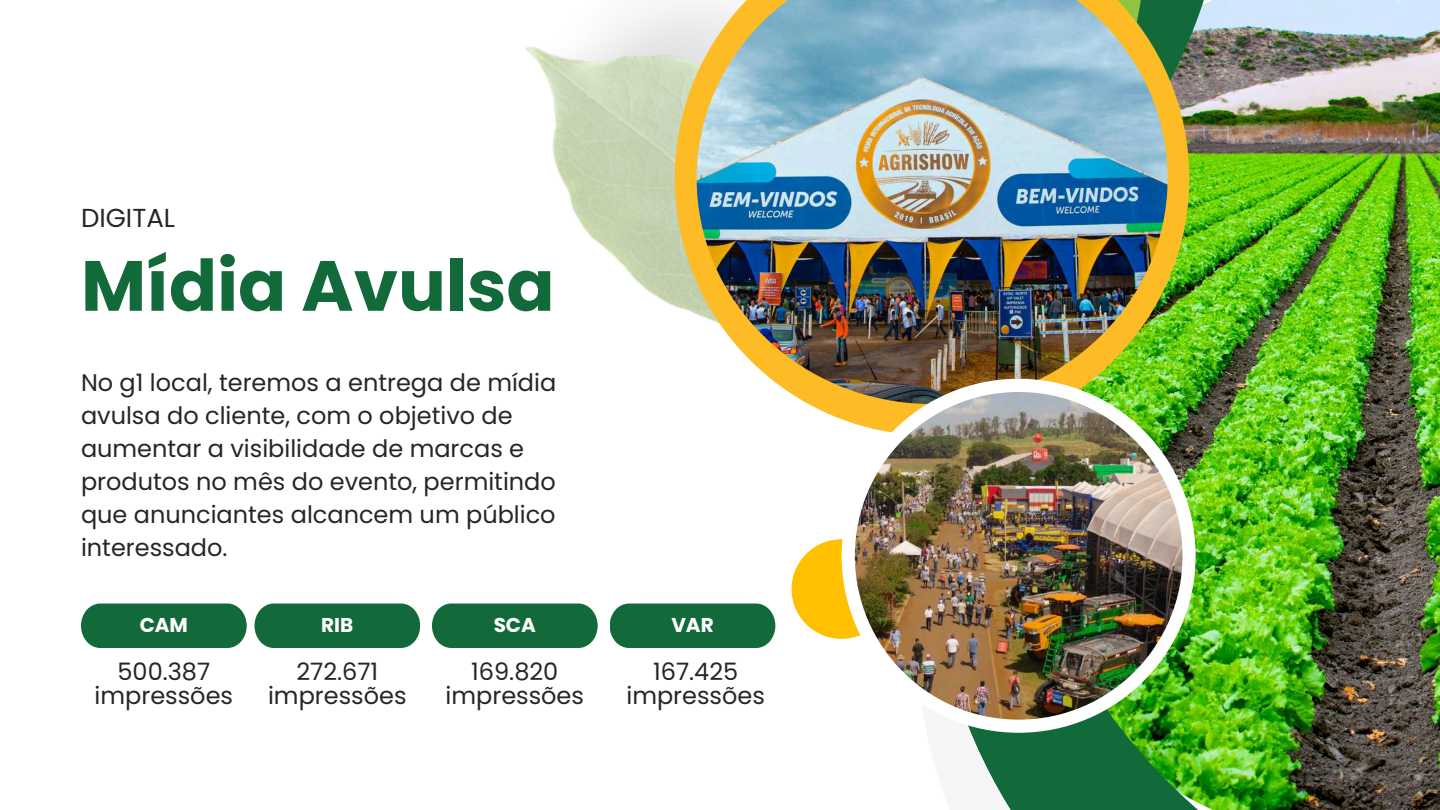
<style>
.page{position:relative;width:1440px;height:810px;background:#fff}
.page>*{position:absolute;margin:0;border:0;box-sizing:border-box;transform-origin:0 0}
.t1{font:700 71px "Poppins";color:#126a3a}
.t2{font:26px "Poppins";color:#262626}
.t3{font:24px/33px "Poppins";color:#262626;text-align:center}
.t4{font:700 20px "Poppins";color:#fff}
</style>
<div class="page">
<img style="left:526px;top:5px;width:300px;height:541px">
<div style="left:792px;top:539px;width:100px;height:100px;background:#ffc000;border-radius:50%"></div>
<img style="left:1268px;top:0;width:172px;height:810px">
<img style="left:1125px;top:141px;width:245px;height:669px">
<svg style="left:826px;top:539px;width:299px;height:271px"></svg>
<img style="left:1189px;top:0;width:79px;height:413px">
<img style="left:675px;top:0;width:514px;height:436px">
<img style="left:697px;top:0;width:470px;height:404px">
<div style="left:842px;top:379px;width:354px;height:354px;background:#fff;border-radius:50%"></div>
<img style="left:855px;top:392px;width:327px;height:328px;border-radius:50%">
<div style="left:81px;top:604px;width:166px;height:44px;background:#126a3a"></div>
<div style="left:254px;top:604px;width:166px;height:44px;background:#126a3a"></div>
<div style="left:432px;top:604px;width:166px;height:44px;background:#126a3a"></div>
<div style="left:610px;top:604px;width:165px;height:44px;background:#126a3a"></div>
<p class="t2" style="left:81px;top:199px;width:96px">DIGITAL</p>
<h1 class="t1" style="left:81px;top:236px;width:475px">Mídia Avulsa</h1>
<p class="t3" style="left:81px;top:367px;width:477px;text-align:left">No g1 local, teremos a entrega de mídia avulsa do cliente, com o objetivo de aumentar a visibilidade de marcas e produtos no mês do evento, permitindo que anunciantes alcancem um público interessado.</p>
<p class="t4" style="left:140px;top:611px;width:50px">CAM</p>
<p class="t4" style="left:321px;top:611px;width:34px">RIB</p>
<p class="t4" style="left:494px;top:611px;width:44px">SCA</p>
<p class="t4" style="left:671px;top:611px;width:44px">VAR</p>
<p class="t3" style="left:95px;top:660px;width:140px;line-height:24px">500.387 impressões</p>
<p class="t3" style="left:268px;top:660px;width:140px;line-height:24px">272.671 impressões</p>
<p class="t3" style="left:446px;top:660px;width:140px;line-height:24px">169.820 impressões</p>
<p class="t3" style="left:626px;top:660px;width:140px;line-height:24px">167.425 impressões</p>
</div>
